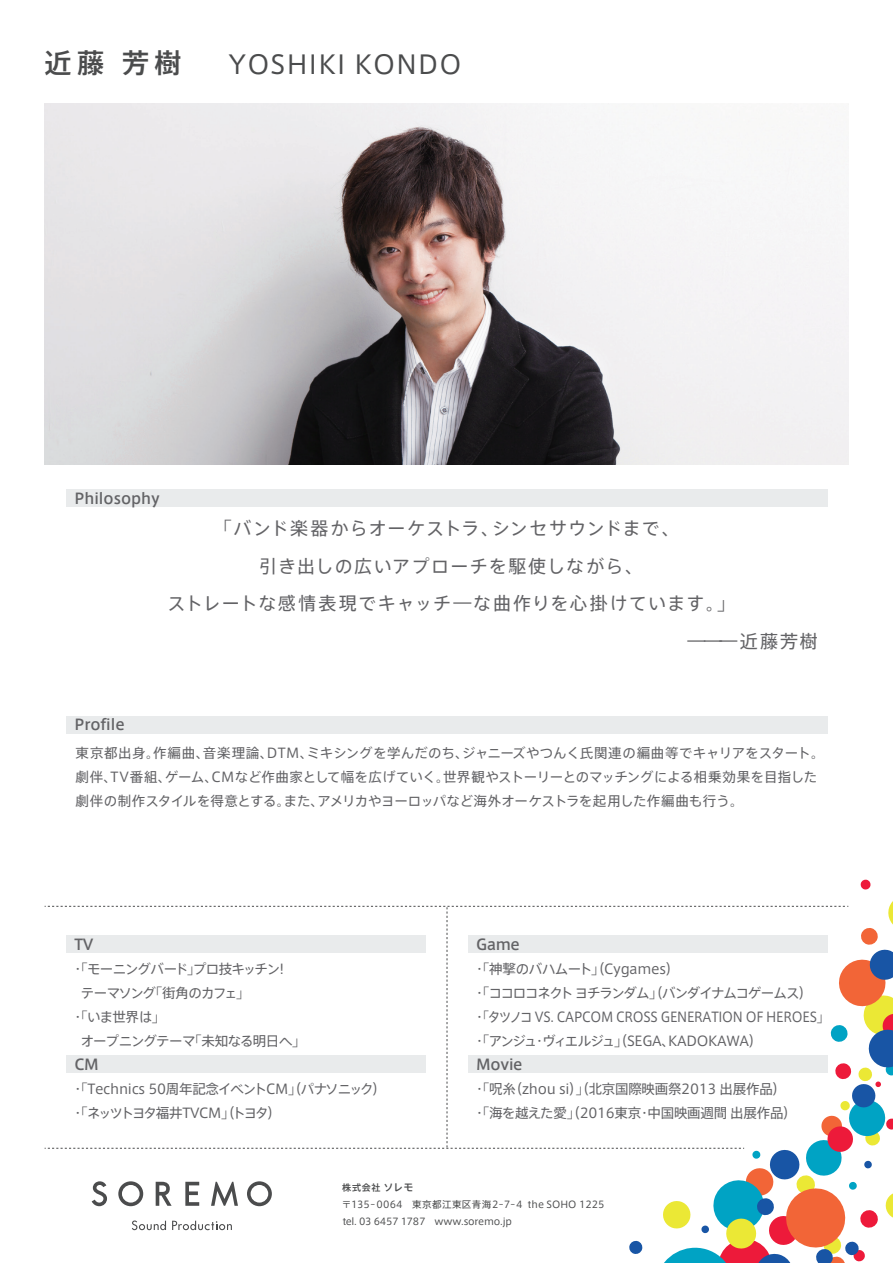
<style>
.page{position:relative;width:893px;height:1263px;background:#fff}
.page>*{position:absolute;margin:0;border:0;box-sizing:border-box;transform-origin:0 0}
.t1{font:500 27px "Axis Std";color:#4b4c4d}
.t2{font:25.5px "Axis Std";letter-spacing:.05em;color:#4b4c4d}
.t3{font:18px "Axis Std";letter-spacing:.07em;color:#636366}
.t4{font:500 14.85px "Axis Std";color:#636366}
.t5{font:13.5px/24px "Axis Std";letter-spacing:-.02em;color:#636366}
.t6{font:13.5px/24px "Axis Std";color:#636366}
.t7{font:13.5px/24px "Axis Std";letter-spacing:-.04em;color:#636366}
.t8{font:13.5px "Axis Std";letter-spacing:-.05em;color:#636366}
.t9{font:13.5px "Axis Std";letter-spacing:-.055em;color:#636366}
.t10{font:13.5px "Axis Std";letter-spacing:-.085em;color:#636366}
.t11{font:9.6px/17px "Axis Std";color:#4b4c4d}
.t12{font:500 9.15px "Axis Std";color:#4b4c4d}
.s1{font-size:10.05px}
</style>
<div class="page">
<img style="left:45px;top:103px;width:803px;height:361px">
<div style="left:66px;top:490px;width:761px;height:17px;background:#e9ebec"></div>
<div style="left:66px;top:716px;width:761px;height:17px;background:#e9ebec"></div>
<svg style="left:45px;top:879px;width:848px;height:384px"></svg>
<h1 class="t1" style="left:45px;top:43px;width:138px">近藤 芳樹</h1>
<h2 class="t2" style="left:228px;top:45px;width:235px">YOSHIKI KONDO</h2>
<p class="t4" style="left:74px;top:487px;width:87px">Philosophy</p>
<h3 class="t3" style="left:214px;top:515px;width:467px">「バンド楽器からオーケストラ、シンセサウンドまで、</h3>
<h3 class="t3" style="left:259px;top:553px;width:385px">引き出しの広いアプローチを駆使しながら、</h3>
<h3 class="t3" style="left:167px;top:590px;width:569px">ストレートな感情表現でキャッチ―な曲作りを心掛けています。」</h3>
<h3 class="t3" style="left:687px;top:628px;width:132px">―――近藤芳樹</h3>
<p class="t4" style="left:74px;top:714px;width:52px">Profile</p>
<p class="t6" style="left:75px;top:739px;width:751px">東京都出身。作編曲、音楽理論、DTM、ミキシングを学んだのち、ジャニーズやつんく氏関連の編曲等でキャリアをスタート。劇伴、TV番組、ゲーム、CMなど作曲家として幅を広げていく。世界観やストーリーとのマッチングによる相乗効果を目指した劇伴の制作スタイルを得意とする。また、アメリカやヨーロッパなど海外オーケストラを起用した作編曲も行う。</p>
<p class="t4" style="left:74px;top:933px;width:20px">TV</p>
<p class="t8" style="left:71px;top:959px;width:214px">・「モーニングバード」プロ技キッチン!</p>
<p class="t10" style="left:81px;top:983px;width:171px">テーマソング「街角のカフェ」</p>
<p class="t5" style="left:71px;top:1004px;width:96px">・「いま世界は」</p>
<p class="t9" style="left:81px;top:1031px;width:227px">オープニングテーマ「未知なる明日へ」</p>
<p class="t4" style="left:74px;top:1053px;width:26px">CM</p>
<p class="t7" style="left:71px;top:1076px;width:316px">・「Technics 50周年記念イベントCM」（パナソニック）・「ネッツトヨタ福井TVCM」（トヨタ）</p>
<p class="t4" style="left:476px;top:933px;width:45px">Game</p>
<p class="t5" style="left:473px;top:956px;width:358px">・「神撃のバハムート」（Cygames）<br>・「ココロコネクト ヨチランダム」（バンダイナムコゲームス）<br>・「タツノコ VS. CAPCOM CROSS GENERATION OF HEROES」・「アンジュ・ヴィエルジュ」（SEGA、KADOKAWA）</p>
<p class="t4" style="left:476px;top:1053px;width:48px">Movie</p>
<p class="t5" style="left:473px;top:1076px;width:325px">・「呪糸（zhou si）」（北京国際映画祭2013 出展作品）・「海を越えた愛」（2016東京・中国映画週間 出展作品）</p>
<p class="t12" style="left:342px;top:1181px;width:83px">株式会社<span class="s1">ソレモ　</span></p>
<p class="t11" style="left:342px;top:1195px;width:274px">〒135－ 0064　東京都江東区青海2－7－ 4 the SOHO 1225　tel. 03 6457 1787　www.soremo.jp</p>
</div>
